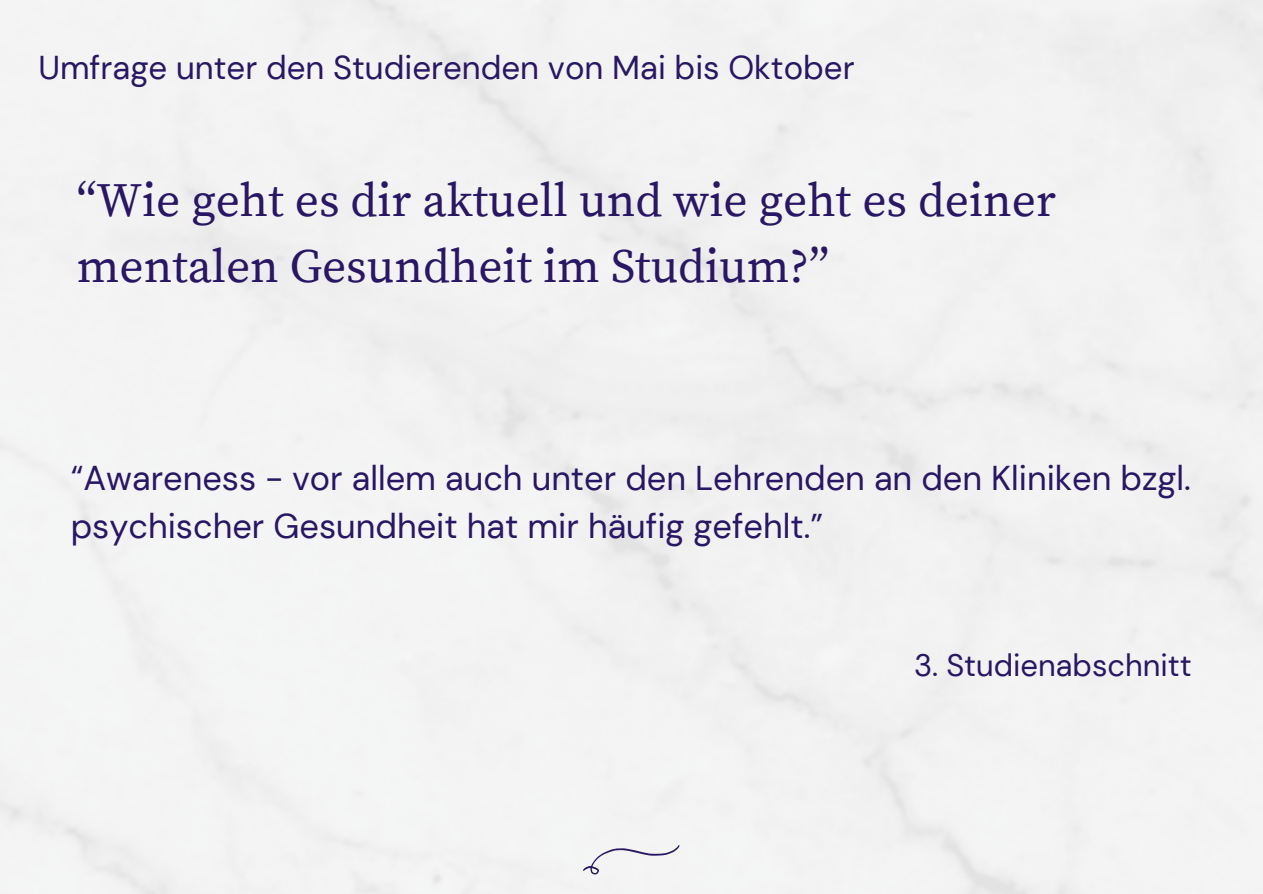
<style>
.page{position:relative;width:1263px;height:894px;background:#fff}
.page>*{position:absolute;margin:0;border:0;box-sizing:border-box;transform-origin:0 0}
.t1{font:47.4px/65.2px "Source Serif Pro";color:#291665}
.t2{font:34.35px/47.2px "DM Sans";color:#291665}
.t3{font:33px "DM Sans";color:#291665}
.t4{font:30.9px "DM Sans";color:#291665}
</style>
<div class="page">
<svg style="left:583px;top:844px;width:96px;height:30px"></svg>
<p class="t3" style="left:38px;top:46px;width:818px">Umfrage unter den Studierenden von Mai bis Oktober</p>
<p class="t1" style="left:77px;top:170px;width:981px">“Wie geht es dir aktuell und wie geht es deiner mentalen Gesundheit im Studium?”</p>
<p class="t2" style="left:71px;top:455px;width:1122px">“Awareness - vor allem auch unter den Lehrenden an den Kliniken bzgl. psychischer Gesundheit hat mir häufig gefehlt.”</p>
<p class="t4" style="left:914px;top:645px;width:279px">3. Studienabschnitt</p>
</div>
